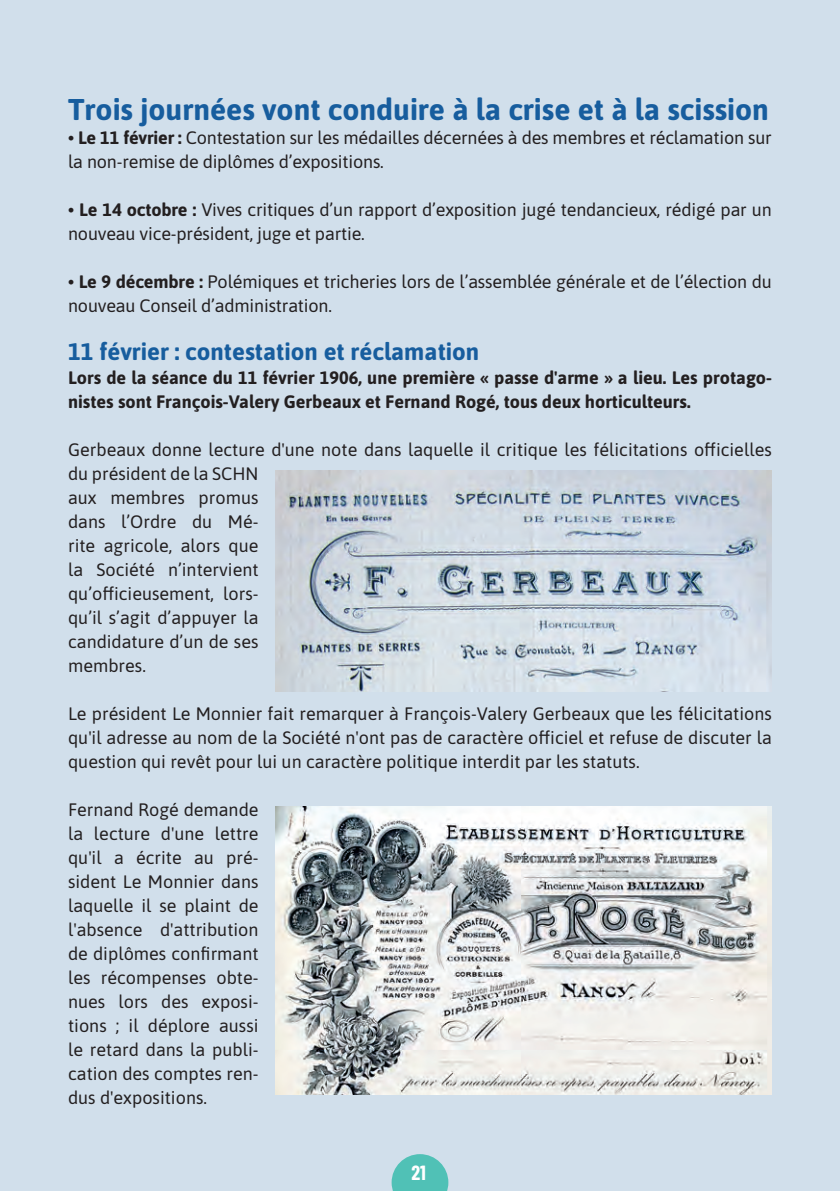
<style>
.page{position:relative;width:840px;height:1191px;background:#fff}
.page>*{position:absolute;margin:0;border:0;box-sizing:border-box;transform-origin:0 0}
.t1{font:700 30px "Asap";color:#175d9e}
.t2{font:700 24px "Asap";color:#175d9e}
.t3{font:700 20px "Barlow Condensed";color:#fff}
.t4{font:18px/24px "Asap";color:#231f20}
.t5{font:700 18px/24px "Asap";color:#231f20}
.s1{font-weight:700}
</style>
<div class="page">
<div style="left:0;top:0;width:839px;height:1191px;background:#d1dfeb"></div>
<img style="left:275px;top:470px;width:496px;height:222px">
<img style="left:275px;top:806px;width:496px;height:288px">
<svg style="left:391px;top:1154px;width:57px;height:37px"></svg>
<h1 class="t1" style="left:68px;top:88px;width:702px">Trois journées vont conduire à la crise et à la scission</h1>
<p class="t4" style="left:68px;top:125px;width:704px"><span class="s1">• Le 11 février :</span> Contestation sur les médailles décernées à des membres et réclamation sur la non-remise de diplômes d’expositions.</p>
<p class="t4" style="left:68px;top:197px;width:704px"><span class="s1">• Le 14 octobre :</span> Vives critiques d’un rapport d’exposition jugé tendancieux, rédigé par un nouveau vice-président, juge et partie.</p>
<p class="t4" style="left:68px;top:269px;width:705px"><span class="s1">• Le 9 décembre :</span> Polémiques et tricheries lors de l’assemblée générale et de l’élection du nouveau Conseil d’administration.</p>
<h2 class="t2" style="left:68px;top:335px;width:412px">11 février : contestation et réclamation</h2>
<p class="t5" style="left:68px;top:365px;width:704px">Lors de la séance du 11 février 1906, une première « passe d'arme » a lieu. Les protago&shy;nistes sont François-Valery Gerbeaux et Fernand Rogé, tous deux horticulteurs.</p>
<p class="t4" style="left:68px;top:437px;width:704px">Gerbeaux donne lecture d'une note dans laquelle il critique les félicitations officielles du président de la SCHN<br>aux membres promus<br>dans l’Ordre du Mé-<br>rite agricole, alors que<br>la Société n’intervient<br>qu’officieusement, lors-<br>qu’il s’agit d’appuyer la<br>candidature d’un de ses<br>membres.</p>
<p class="t4" style="left:68px;top:701px;width:704px;text-align:justify">Le président Le Monnier fait remarquer à François-Valery Gerbeaux que les félicitations qu'il adresse au nom de la Société n'ont pas de caractère officiel et refuse de discuter la question qui revêt pour lui un caractère politique interdit par les statuts.</p>
<p class="t4" style="left:68px;top:797px;width:192px;text-align:justify">Fernand Rogé demande la lecture d'une lettre qu'il a écrite au pré&shy;sident Le Monnier dans laquelle il se plaint de l'absence d'attribution de diplômes confirmant les récompenses obte&shy;nues lors des exposi&shy;tions ; il déplore aussi le retard dans la publi&shy;cation des comptes ren&shy;dus d'expositions.</p>
<p class="t3" style="left:411px;top:1158px;width:16px">21</p>
</div>
